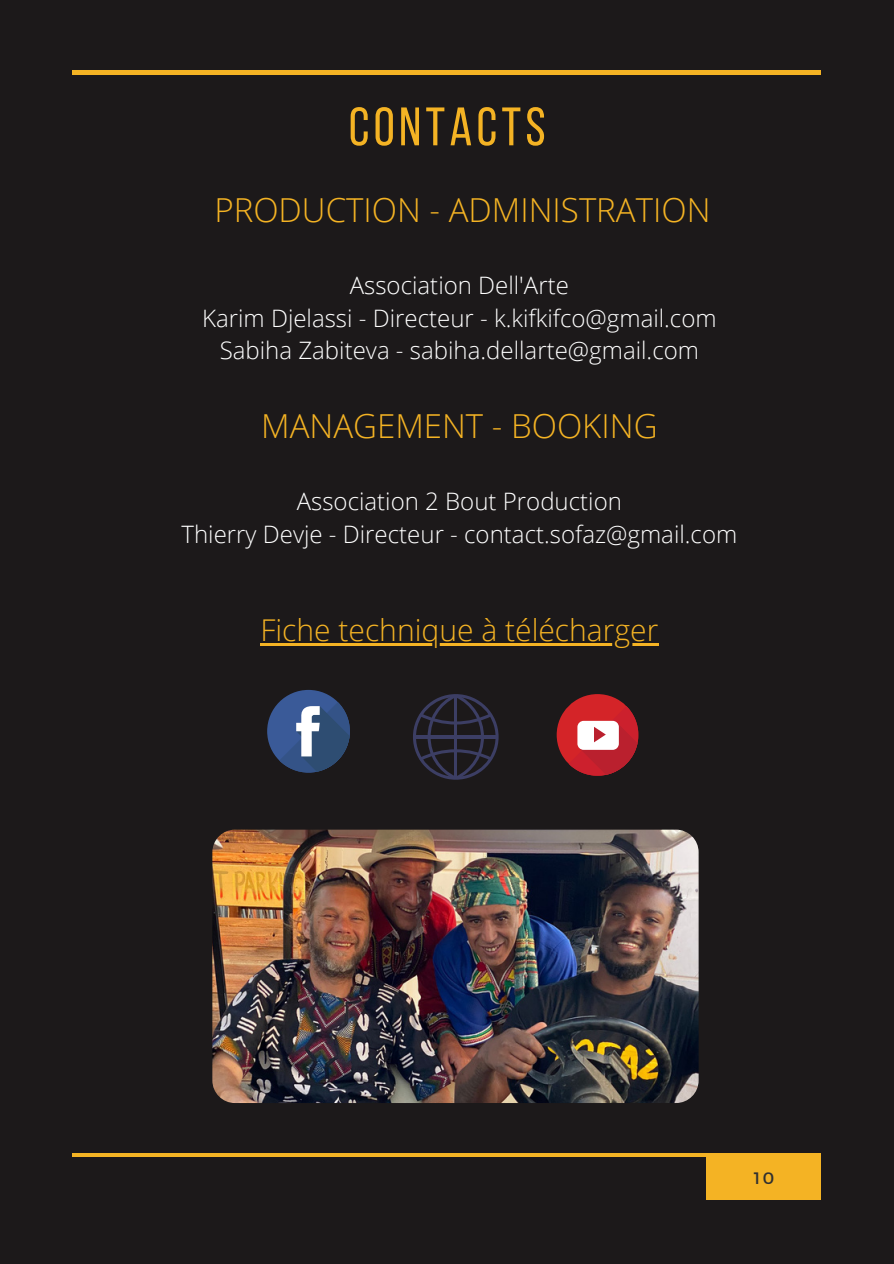
<style>
.page{position:relative;width:894px;height:1264px;background:#fff}
.page>*{position:absolute;margin:0;border:0;box-sizing:border-box;transform-origin:0 0}
.t1{font:54px "Bebas Neue";letter-spacing:.08em;color:#f4b324}
.t2{font:300 33px "Open Sans";color:#f4b324}
.t3{font:300 30px "Open Sans";color:#f4b324}
.t4{font:300 24px/32.7px "Open Sans";color:#fff;text-align:center}
.t5{font:16.5px "Montserrat";color:#303030}
</style>
<div class="page">
<div style="left:0;top:0;width:893px;height:1263px;background:#1c191a"></div>
<hr style="left:72px;top:71px;width:748px;height:3px;background:#f4b324">
<div style="left:706px;top:1153px;width:115px;height:46px;background:#f4b324"></div>
<hr style="left:72px;top:1153px;width:748px;height:3px;background:#f4b324">
<img style="left:212px;top:829px;width:486px;height:274px;border-radius:23px">
<div style="left:267px;top:690px;width:83px;height:82px;background:#3a5a98;border-radius:50%"></div>
<svg style="left:279px;top:702px;width:71px;height:71px"></svg>
<div style="left:556px;top:694px;width:82px;height:81px;background:#d42428;border-radius:50%"></div>
<svg style="left:568px;top:706px;width:71px;height:70px"></svg>
<svg style="left:413px;top:694px;width:85px;height:85px"></svg>
<hr style="left:454px;top:695px;width:2px;height:83px;background:#3c3e64">
<hr style="left:260px;top:643px;width:398px;height:2px;background:#f4b324">
<h1 class="t1" style="left:349px;top:105px;width:198px">CONTACTS</h1>
<h2 class="t2" style="left:214px;top:187px;width:497px">PRODUCTION - ADMINISTRATION</h2>
<p class="t4" style="left:202px;top:268px;width:516px">Association Dell'Arte<br>Karim Djelassi - Directeur - k.kifkifco@gmail.com<br>Sabiha Zabiteva - sabiha.dellarte@gmail.com</p>
<h2 class="t2" style="left:261px;top:403px;width:398px">MANAGEMENT - BOOKING</h2>
<p class="t4" style="left:181px;top:484px;width:557px">Association 2 Bout Production<br>Thierry Devje - Directeur - contact.sofaz@gmail.com</p>
<p class="t3" style="left:260px;top:609px;width:399px">Fiche technique à télécharger</p>
<p class="t5" style="left:753px;top:1167px;width:22px">10</p>
</div>
